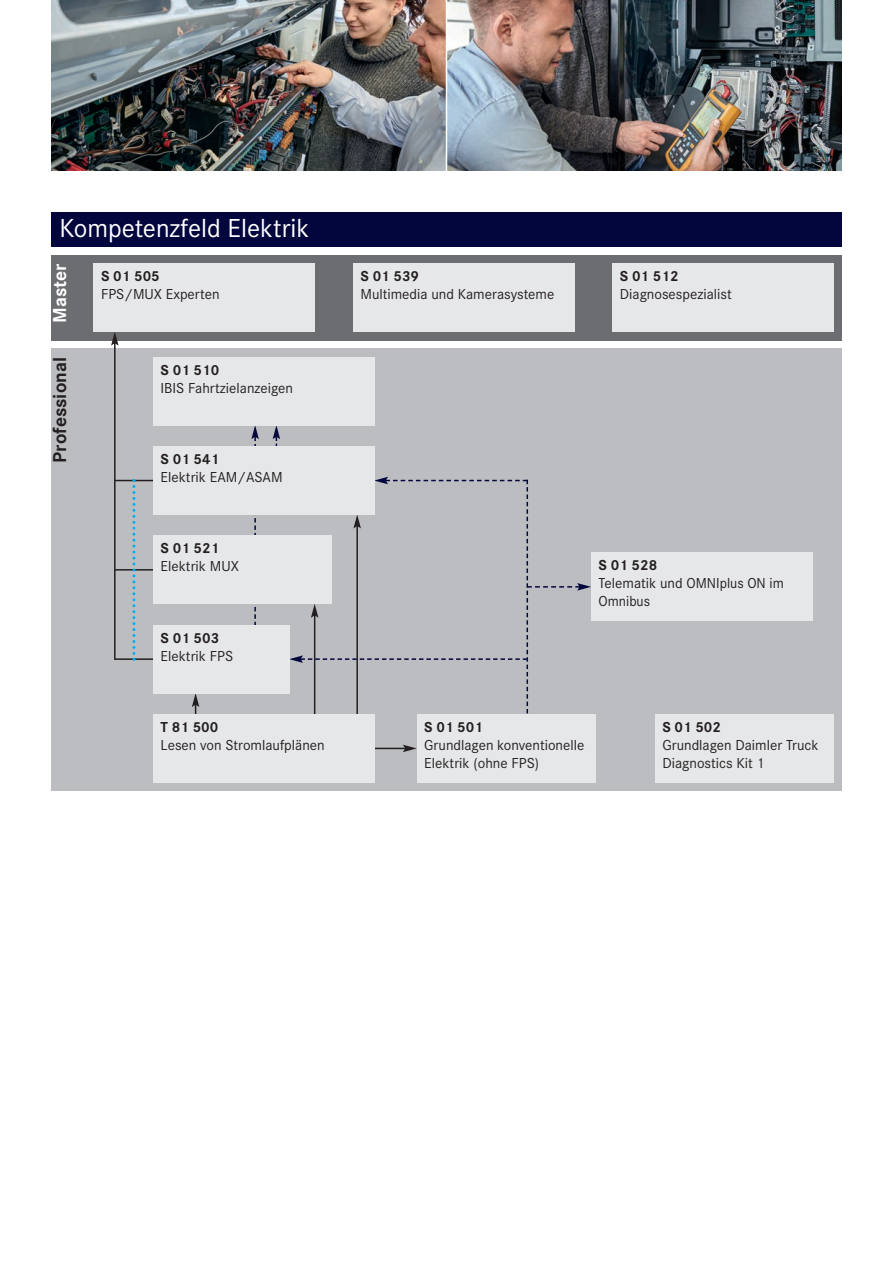
<style>
.page{position:relative;width:893px;height:1263px;background:#fff}
.page>*{position:absolute;margin:0;border:0;box-sizing:border-box;transform-origin:0 0}
.t1{font:27px "Daimler CS Pro";color:#fff}
.t2{font:700 19.5px "Daimler CS Pro";color:#231f20}
.t3{font:700 19.5px "Daimler CS Pro";color:#fff}
.t4{font:15px/18px "Daimler CS Pro";color:#231f20}
.t5{font:700 15px "Daimler CS Pro";color:#231f20}
</style>
<div class="page">
<img style="left:51px;top:0;width:395px;height:170px">
<img style="left:447px;top:0;width:395px;height:170px">
<div style="left:51px;top:213px;width:791px;height:34px;background:#02063d"></div>
<div style="left:51px;top:255px;width:791px;height:85px;background:#6c6d70"></div>
<div style="left:51px;top:349px;width:791px;height:442px;background:#bcbdc0"></div>
<hr style="left:114px;top:343px;width:2px;height:317px;background:#231f20">
<svg style="left:111px;top:332px;width:8px;height:14px"></svg>
<hr style="left:195px;top:704px;width:1px;height:32px;background:#231f20">
<svg style="left:192px;top:693px;width:7px;height:14px"></svg>
<hr style="left:115px;top:480px;width:59px;height:1px;background:#231f20">
<hr style="left:115px;top:658px;width:59px;height:2px;background:#231f20">
<svg style="left:251px;top:425px;width:8px;height:200px"></svg>
<svg style="left:273px;top:425px;width:7px;height:21px"></svg>
<hr style="left:353px;top:748px;width:52px;height:1px;background:#231f20">
<svg style="left:403px;top:745px;width:14px;height:7px"></svg>
<svg style="left:289px;top:477px;width:302px;height:259px"></svg>
<hr style="left:115px;top:569px;width:59px;height:2px;background:#231f20">
<div style="left:94px;top:264px;width:221px;height:68px;background:#e6e7e9"></div>
<div style="left:353px;top:264px;width:221px;height:68px;background:#e6e7e9"></div>
<div style="left:612px;top:264px;width:221px;height:68px;background:#e6e7e9"></div>
<div style="left:153px;top:357px;width:221px;height:68px;background:#e6e7e9"></div>
<div style="left:153px;top:446px;width:221px;height:68px;background:#e6e7e9"></div>
<div style="left:153px;top:536px;width:179px;height:68px;background:#e6e7e9"></div>
<div style="left:153px;top:625px;width:136px;height:68px;background:#e6e7e9"></div>
<div style="left:153px;top:714px;width:221px;height:68px;background:#e6e7e9"></div>
<div style="left:417px;top:714px;width:178px;height:68px;background:#e6e7e9"></div>
<div style="left:591px;top:553px;width:221px;height:68px;background:#e6e7e9"></div>
<div style="left:655px;top:714px;width:178px;height:68px;background:#e6e7e9"></div>
<svg style="left:132px;top:479px;width:3px;height:182px"></svg>
<p class="t1" style="left:60px;top:219px;width:251px">Kompetenzfeld Elektrik</p>
<p class="t5" style="left:101px;top:271px;width:60px">S 01 505</p>
<p class="t4" style="left:101px;top:287px;width:120px">FPS/MUX Experten</p>
<p class="t3" style="left:53px;top:323px;width:61px;rotate:-90deg">Master</p>
<p class="t2" style="left:53px;top:462px;width:107px;rotate:-90deg">Professional</p>
<p class="t5" style="left:161px;top:365px;width:60px">S 01 510</p>
<p class="t4" style="left:161px;top:380px;width:134px">IBIS Fahrtzielanzeigen</p>
<p class="t5" style="left:161px;top:454px;width:60px">S 01 541</p>
<p class="t4" style="left:161px;top:470px;width:124px">Elektrik EAM/ASAM</p>
<p class="t5" style="left:161px;top:543px;width:60px">S 01 521</p>
<p class="t4" style="left:161px;top:559px;width:80px">Elektrik MUX</p>
<p class="t5" style="left:161px;top:633px;width:60px">S 01 503</p>
<p class="t4" style="left:161px;top:648px;width:74px">Elektrik FPS</p>
<p class="t5" style="left:161px;top:722px;width:59px">T 81 500</p>
<p class="t4" style="left:161px;top:737px;width:166px">Lesen von Stromlaufplänen</p>
<p class="t5" style="left:360px;top:271px;width:60px">S 01 539</p>
<p class="t4" style="left:360px;top:287px;width:195px">Multimedia und Kamerasysteme</p>
<p class="t5" style="left:620px;top:271px;width:60px">S 01 512</p>
<p class="t4" style="left:620px;top:287px;width:113px">Diagnosespezialist</p>
<p class="t5" style="left:599px;top:560px;width:60px">S 01 528</p>
<p class="t4" style="left:599px;top:576px;width:187px">Telematik und OMNIplus ON im<br>Omnibus</p>
<p class="t5" style="left:424px;top:722px;width:60px">S 01 501</p>
<p class="t4" style="left:424px;top:737px;width:162px">Grundlagen konventionelle<br>Elektrik (ohne FPS)</p>
<p class="t5" style="left:662px;top:722px;width:60px">S 01 502</p>
<p class="t4" style="left:662px;top:737px;width:158px">Grundlagen Daimler Truck<br>Diagnostics Kit 1</p>
</div>
